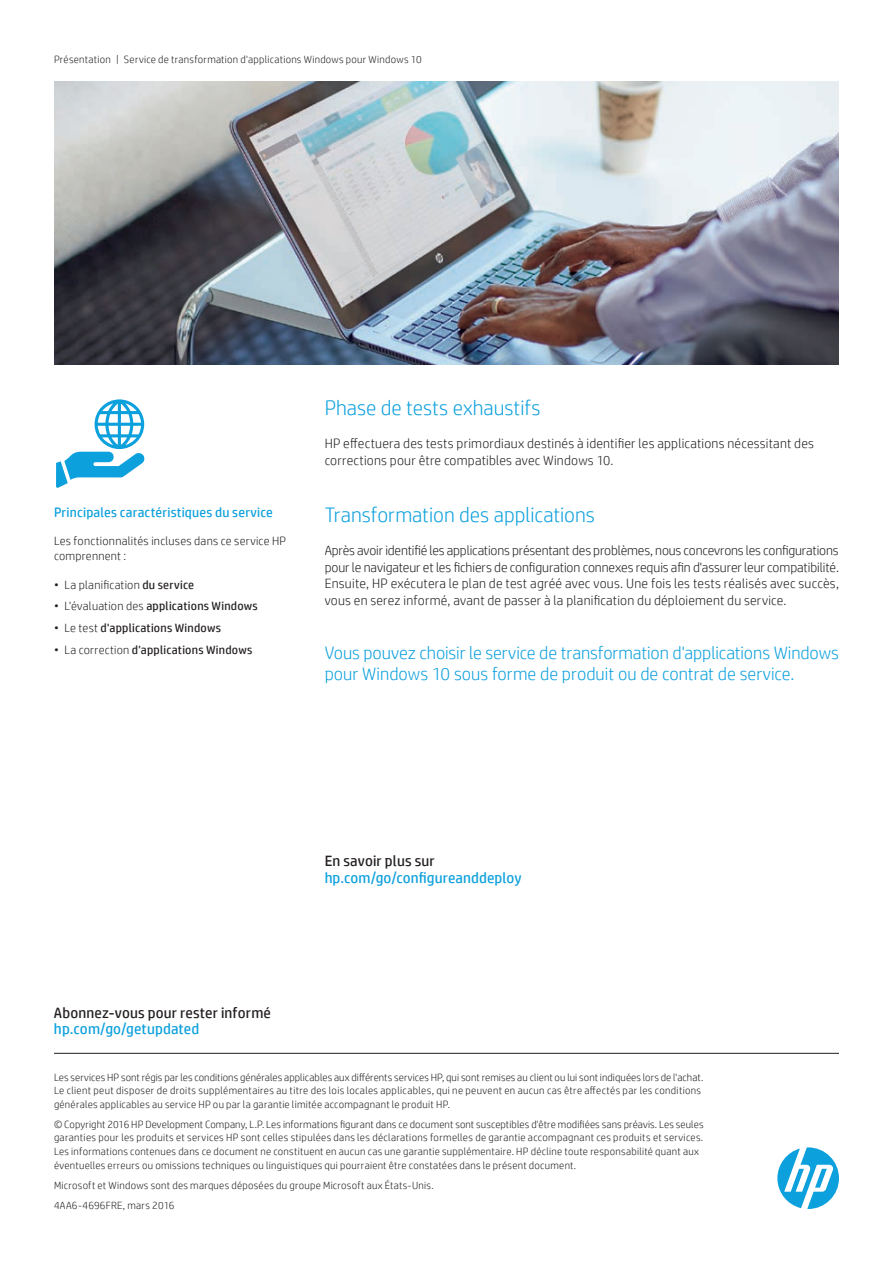
<style>
.page{position:relative;width:893px;height:1263px;background:#fff}
.page>*{position:absolute;margin:0;border:0;box-sizing:border-box;transform-origin:0 0}
.t1{font:300 21px "HP Simplified";color:#0ca0dd}
.t2{font:300 18px/21px "HP Simplified";letter-spacing:-.005em;color:#0ca0dd}
.t3{font:15px "HP Simplified";letter-spacing:.01em;color:#0ca0dd}
.t4{font:15px "HP Simplified";letter-spacing:.01em;color:#231f20}
.t5{font:300 13.5px/16.5px "HP Simplified";letter-spacing:.015em;color:#231f20}
.t6{font:13.5px "HP Simplified";letter-spacing:.015em;color:#0ca0dd}
.t7{font:12px "HP Simplified";letter-spacing:.02em;color:#231f20}
.t8{font:300 12px/15px "HP Simplified";letter-spacing:.02em;color:#231f20}
.t9{font:300 10.5px/13.5px "HP Simplified";letter-spacing:.025em;color:#231f20}
.s1{font-weight:400}
.s2{font-weight:300}
</style>
<div class="page">
<hr style="left:54px;top:1053px;width:785px;height:1px;background:#231f20">
<img style="left:54px;top:81px;width:785px;height:283px">
<svg style="left:56px;top:399px;width:89px;height:89px"></svg>
<svg style="left:777px;top:1147px;width:62px;height:62px"></svg>
<p class="t9" style="left:54px;top:52px;width:369px">Présentation | Service de transformation d'applications Windows pour Windows 10</p>
<p class="t6" style="left:54px;top:503px;width:220px">Principales caractéristiques du service</p>
<p class="t8" style="left:54px;top:533px;width:234px">Les fonctionnalités incluses dans ce service HP comprennent :</p>
<p class="t8" style="left:54px;top:576px;width:142px">• La planification <span class="s1">du service</span></p>
<p class="t7" style="left:54px;top:598px;width:205px"><span class="s2">• L'évaluation des</span> applications Windows</p>
<p class="t7" style="left:54px;top:620px;width:169px"><span class="s2">• Le test</span> d'applications Windows</p>
<p class="t7" style="left:54px;top:642px;width:200px"><span class="s2">• La correction</span> d'applications Windows</p>
<h1 class="t1" style="left:325px;top:394px;width:217px">Phase de tests exhaustifs</h1>
<p class="t5" style="left:325px;top:435px;width:491px">HP effectuera des tests primordiaux destinés à identifier les applications nécessitant des corrections pour être compatibles avec Windows 10.</p>
<h1 class="t1" style="left:325px;top:501px;width:272px">Transformation des applications</h1>
<p class="t5" style="left:325px;top:542px;width:516px;text-align:justify">Après avoir identifié les applications présentant des problèmes, nous concevrons les configurations pour le navigateur et les fichiers de configuration connexes requis afin d'assurer leur compatibilité.<br>Ensuite, HP exécutera le plan de test agréé avec vous. Une fois les tests réalisés avec succès, vous en serez informé, avant de passer à la planification du déploiement du service.</p>
<h2 class="t2" style="left:325px;top:642px;width:516px">Vous pouvez choisir le service de transformation d'applications Windows pour Windows 10 sous forme de produit ou de contrat de service.</h2>
<h3 class="t4" style="left:54px;top:1002px;width:218px">Abonnez-vous pour rester informé</h3>
<h3 class="t3" style="left:54px;top:1019px;width:147px">hp.com/go/getupdated</h3>
<h3 class="t4" style="left:325px;top:851px;width:112px">En savoir plus sur</h3>
<h3 class="t3" style="left:325px;top:868px;width:198px">hp.com/go/configureanddeploy</h3>
<p class="t9" style="left:54px;top:1070px;width:651px">Les services HP sont régis par les conditions générales applicables aux différents services HP, qui sont remises au client ou lui sont indiquées lors de l'achat.<br>Le client peut disposer de droits supplémentaires au titre des lois locales applicables, qui ne peuvent en aucun cas être affectés par les conditions générales applicables au service HP ou par la garantie limitée accompagnant le produit HP.</p>
<p class="t9" style="left:54px;top:1117px;width:651px">© Copyright 2016 HP Development Company, L.P. Les informations figurant dans ce document sont susceptibles d'être modifiées sans préavis. Les seules garanties pour les produits et services HP sont celles stipulées dans les déclarations formelles de garantie accompagnant ces produits et services.<br>Les informations contenues dans ce document ne constituent en aucun cas une garantie supplémentaire. HP décline toute responsabilité quant aux éventuelles erreurs ou omissions techniques ou linguistiques qui pourraient être constatées dans le présent document.</p>
<p class="t9" style="left:54px;top:1175px;width:381px;line-height:20.2px">Microsoft et Windows sont des marques déposées du groupe Microsoft aux États-Unis.<br>4AA6-4696FRE, mars 2016</p>
</div>
